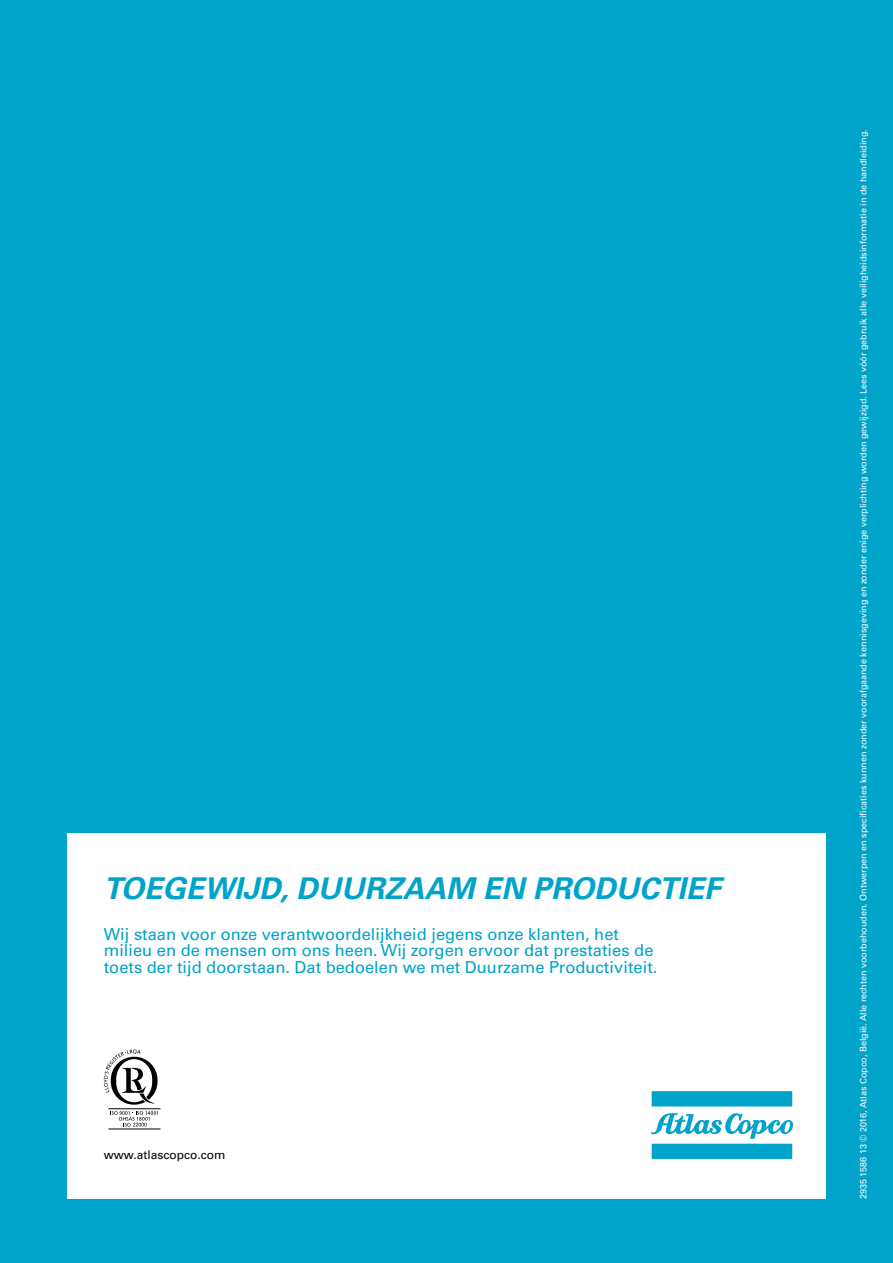
<style>
.page{position:relative;width:893px;height:1263px;background:#00a3c9}
.page>*{position:absolute;margin:0;border:0;box-sizing:border-box;transform-origin:0 0}
.t1{font:italic 700 30px "Univers LT Std";color:#00a3c9}
.t2{font:16.5px/16.5px "Univers LT Std";color:#00a3c9}
.t3{font:12px "Univers LT Std";color:#000}
.t4{font:9px "Univers LT Std";color:#fff}
</style>
<div class="page">
<div style="left:67px;top:833px;width:759px;height:366px;background:#fff"></div>
<div style="left:652px;top:1091px;width:140px;height:15px;background:#00a3c9"></div>
<svg style="left:651px;top:1113px;width:142px;height:46px"></svg>
<svg style="left:104px;top:1049px;width:54px;height:56px"></svg>
<hr style="left:108px;top:1108px;width:52px;height:1px;background:#000">
<hr style="left:108px;top:1129px;width:52px;height:1px;background:#000">
<svg style="left:111px;top:1111px;width:47px;height:15px"></svg>
<h1 class="t1" style="left:104px;top:870px;width:619px">TOEGEWIJD, DUURZAAM EN PRODUCTIEF</h1>
<h2 class="t2" style="left:104px;top:926px;width:555px">Wij staan voor onze verantwoordelijkheid jegens onze klanten, het milieu en de mensen om ons heen. Wij zorgen ervoor dat prestaties de toets der tijd doorstaan. Dat bedoelen we met Duurzame Productiviteit.</h2>
<h3 class="t3" style="left:104px;top:1147px;width:123px">www.atlascopco.com</h3>
<p class="t4" style="left:858px;top:1199px;width:1071px;rotate:-90deg">2935 1586 13 © 2016, Atlas Copco, België. Alle rechten voorbehouden. Ontwerpen en specificaties kunnen zonder voorafgaande kennisgeving en zonder enige verplichting worden gewijzigd. Lees vóór gebruik alle veiligheidsinformatie in de handleiding.</p>
</div>
